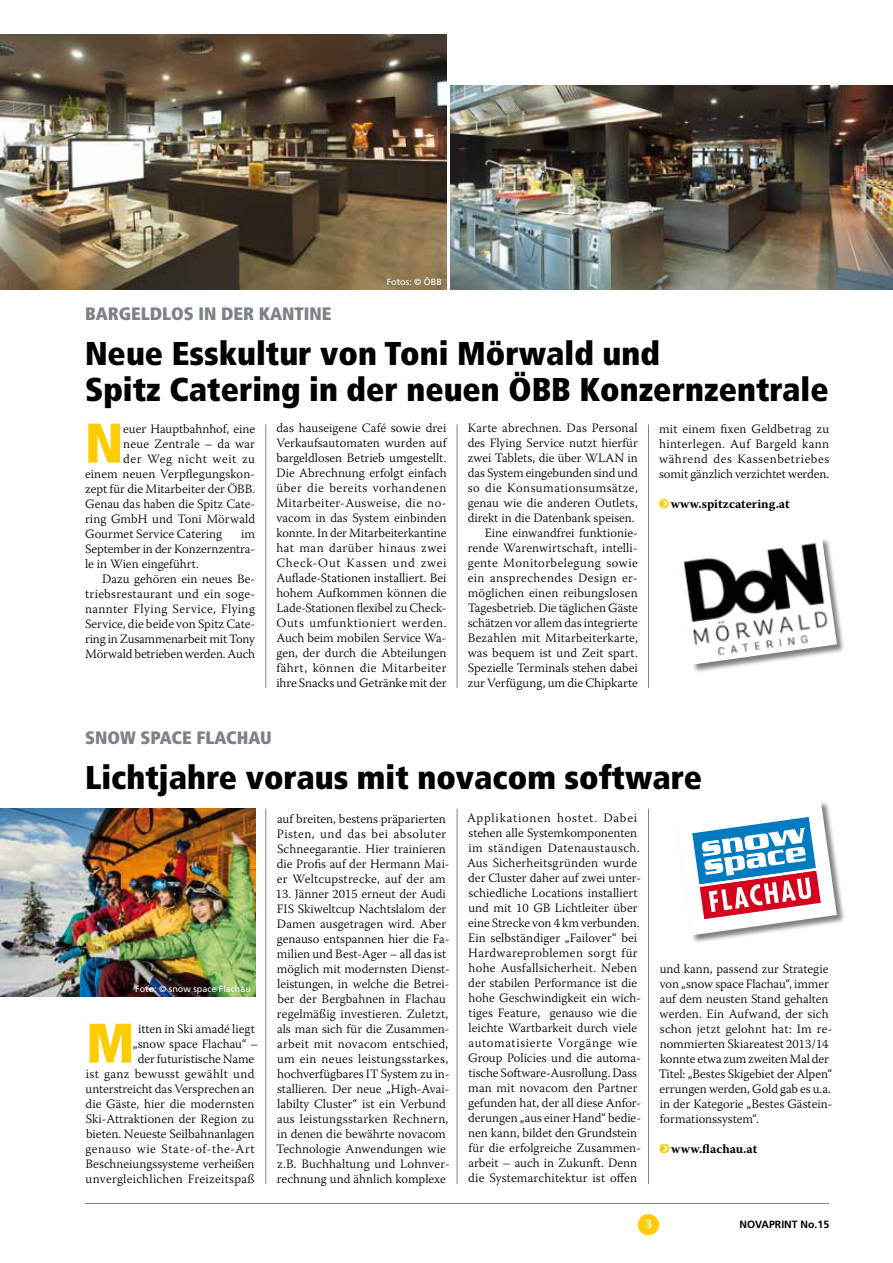
<style>
.page{position:relative;width:893px;height:1263px;background:#fff}
.page>*{position:absolute;margin:0;border:0;box-sizing:border-box;transform-origin:0 0}
.t1{font:900 condensed 55.8px "Frutiger";color:#fecc00}
.t2{font:900 condensed 33px/36px "Frutiger";color:#000}
.t3{font:900 condensed 18px "Frutiger";color:#7c8388}
.t4{font:300 12.75px/15px "Warnock Pro";color:#000;text-align:justify}
.t5{font:700 12.75px "Warnock Pro";color:#000}
.t6{font:300 12.75px "Warnock Pro";letter-spacing:.025em;color:#000}
.t7{font:300 12.75px "Warnock Pro";letter-spacing:.04em;color:#000}
.t8{font:300 12.75px "Warnock Pro";letter-spacing:.03em;color:#000}
.t9{font:300 12.75px "Warnock Pro";letter-spacing:.045em;color:#000}
.t10{font:700 12.75px "Warnock Pro";color:#fff}
.t11{font:700 10.5px "Frutiger";color:#000}
.t12{font:9px "Frutiger";color:#fff}
.s1{font-family:"Arm Bol";font-weight:400;color:#fecc00}
</style>
<div class="page">
<hr style="left:85px;top:1203px;width:744px;height:1px;background:#7c8388">
<div style="left:638px;top:1214px;width:21px;height:21px;background:#fecc00;border-radius:50%"></div>
<hr style="left:648px;top:424px;width:1px;height:264px;background:#7c8388">
<hr style="left:648px;top:809px;width:1px;height:375px;background:#7c8388">
<hr style="left:457px;top:424px;width:1px;height:264px;background:#7c8388">
<hr style="left:457px;top:809px;width:1px;height:375px;background:#7c8388">
<hr style="left:265px;top:424px;width:1px;height:264px;background:#7c8388">
<hr style="left:265px;top:809px;width:1px;height:375px;background:#7c8388">
<img style="left:451px;top:85px;width:442px;height:204px">
<img style="left:0;top:34px;width:446px;height:255px">
<div style="left:677px;top:537px;width:168px;height:136px;background:#000;opacity:.5"></div>
<img style="left:677px;top:537px;width:160px;height:128px">
<div style="left:676px;top:800px;width:169px;height:143px;background:#000;opacity:.5"></div>
<svg style="left:676px;top:801px;width:161px;height:134px"></svg>
<img style="left:0;top:809px;width:255px;height:187px">
<p class="t12" style="left:387px;top:276px;width:57px">Fotos: © ÖBB</p>
<h3 class="t3" style="left:85px;top:303px;width:248px">Bargeldlos in der Kantine</h3>
<h2 class="t2" style="left:85px;top:335px;width:745px">Neue Esskultur von Toni Mörwald und<br>Spitz Catering in der neuen ÖBB Konzernzentrale</h2>
<h1 class="t1" style="left:85px;top:409px;width:40px">N</h1>
<p class="t4" style="left:123px;top:421px;width:133px">euer Hauptbahnhof, eine</p>
<p class="t4" style="left:123px;top:436px;width:133px">neue Zentrale – da war</p>
<p class="t9" style="left:123px;top:451px;width:133px">der Weg nicht weit zu</p>
<p class="t4" style="left:85px;top:466px;width:172px">einem neuen Verpflegungskon-</p>
<p class="t4" style="left:85px;top:481px;width:172px">zept für die Mitarbeiter der ÖBB.</p>
<p class="t4" style="left:85px;top:496px;width:172px">Genau das haben die Spitz Cate-</p>
<p class="t4" style="left:85px;top:511px;width:172px">ring GmbH und Toni Mörwald</p>
<p class="t4" style="left:85px;top:526px;width:139px">Gourmet Service Catering</p>
<p class="t4" style="left:85px;top:526px;width:172px;text-indent:156px">im September in der Konzernzentra&shy;le in Wien eingeführt.</p>
<p class="t4" style="left:85px;top:571px;width:172px;text-indent:17px">Dazu gehören ein neues Be&shy;triebsrestaurant und ein soge&shy;nannter Flying Service, Flying Service, die beide von Spitz Cate&shy;ring in Zusammenarbeit mit Tony Mörwald betrieben werden. Auch</p>
<p class="t4" style="left:276px;top:421px;width:172px">das hauseigene Café sowie drei Verkaufsautomaten wurden auf bargeldlosen Betrieb umgestellt.<br>Die Abrechnung erfolgt einfach über die bereits vorhandenen Mitarbeiter-Ausweise, die no&shy;vacom in das System einbinden konnte. In der Mitarbeiterkantine hat man darüber hinaus zwei Check-Out Kassen und zwei Auflade-Stationen installiert. Bei hohem Aufkommen können die Lade-Stationen flexibel zu Check-Outs umfunktioniert werden.<br>Auch beim mobilen Service Wa&shy;gen, der durch die Abteilungen fährt, können die Mitarbeiter ihre Snacks und Getränke mit der</p>
<p class="t4" style="left:468px;top:420px;width:172px;text-align:right">Karte abrechnen. Das Personal des Flying Service nutzt hierfür zwei Tablets, die über WLAN in das System eingebunden sind und so die Konsumationsumsätze, genau wie die anderen Outlets, direkt in die Datenbank speisen.<br>Eine einwandfrei funktionie&shy;rende Warenwirtschaft, intelli&shy;gente Monitorbelegung sowie ein ansprechendes Design er&shy;möglichen einen reibungslosen<br>Tagesbetrieb. Die täglichen Gäste schätzen vor allem das integrierte<br>Bezahlen mit Mitarbeiterkarte, was bequem ist und Zeit spart.<br>Spezielle Terminals stehen dabei zur Verfügung, um die Chipkarte</p>
<p class="t4" style="left:659px;top:421px;width:172px">mit einem fixen Geldbetrag zu hinterlegen. Auf Bargeld kann während des Kassenbetriebes somit gänzlich verzichtet werden.</p>
<p class="t5" style="left:659px;top:496px;width:132px"><span class="s1">ç</span> www.spitzcatering.at</p>
<h3 class="t3" style="left:85px;top:727px;width:188px">snow space Flachau</h3>
<h2 class="t2" style="left:85px;top:759px;width:618px">Lichtjahre voraus mit novacom software</h2>
<p class="t4" style="left:277px;top:811px;width:174px;text-align:left">auf breiten, bestens präparierten<br>Pisten, und das bei absoluter<br>Schneegarantie. Hier trainieren die Profis auf der Hermann Mai&shy;er Weltcupstrecke, auf der am</p>
<p class="t4" style="left:276px;top:886px;width:175px;text-align:left">13. Jänner 2015 erneut der Audi<br>FIS Skiweltcup Nachtslalom der<br>Damen ausgetragen wird. Aber genauso entspannen hier die Fa&shy;milien und Best-Ager – all das ist möglich mit modernsten Dienst&shy;leistungen, in welche die Betrei&shy;ber der Bergbahnen in Flachau regelmäßig investieren. Zuletzt, als man sich für die Zusammen&shy;arbeit mit novacom entschied, um ein neues leistungsstarkes, hochverfügbares IT System zu in&shy;stallieren. Der neue „High-Avai&shy;labilty Cluster“ ist ein Verbund aus leistungsstarken Rechnern, in denen die bewährte novacom<br>Technologie Anwendungen wie z.B. Buchhaltung und Lohnver&shy;rechnung und ähnlich komplexe</p>
<p class="t4" style="left:467px;top:810px;width:175px;text-align:left">Applikationen hostet. Dabei stehen alle Systemkomponenten im ständigen Datenaustausch.<br>Aus Sicherheitsgründen wurde der Cluster daher auf zwei unter&shy;schiedliche Locations installiert und mit 10 GB Lichtleiter über eine Strecke von 4 km verbunden.<br>Ein selbständiger „Failover“ bei<br>Hardwareproblemen sorgt für hohe Ausfallsicherheit. Neben der stabilen Performance ist die hohe Geschwindigkeit ein wich&shy;tiges Feature, genauso wie die leichte Wartbarkeit durch viele automatisierte Vorgänge wie<br>Group Policies und die automa&shy;tische Software-Ausrollung. Dass man mit novacom den Partner gefunden hat, der all diese Anfor&shy;derungen „aus einer Hand“ bedie&shy;nen kann, bildet den Grundstein für die erfolgreiche Zusammen&shy;arbeit – auch in Zukunft. Denn die Systemarchitektur ist offen</p>
<p class="t4" style="left:659px;top:961px;width:175px;text-align:left">und kann, passend zur Strategie von „snow space Flachau“, immer auf dem neusten Stand gehalten werden. Ein Aufwand, der sich schon jetzt gelohnt hat: Im re&shy;nommierten Skiareatest 2013/14 konnte etwa zum zweiten Mal der<br>Titel: „Bestes Skigebiet der Alpen“ errungen werden, Gold gab es u.a. in der Kategorie „Bestes Gästein&shy;formationssystem“.</p>
<p class="t5" style="left:660px;top:1141px;width:99px"><span class="s1">ç</span> www.flachau.at</p>
<p class="t12" style="left:135px;top:984px;width:117px">Foto: © snow space Flachau</p>
<h1 class="t1" style="left:86px;top:1009px;width:43px">M</h1>
<p class="t4" style="left:138px;top:1021px;width:118px">itten in Ski amadé liegt</p>
<p class="t4" style="left:133px;top:1036px;width:127px">„snow space Flachau“ –</p>
<p class="t4" style="left:138px;top:1051px;width:118px">der futuristische Name</p>
<p class="t8" style="left:86px;top:1066px;width:170px">ist ganz bewusst gewählt und</p>
<p class="t4" style="left:86px;top:1081px;width:170px">unterstreicht das Versprechen an</p>
<p class="t4" style="left:86px;top:1096px;width:170px">die Gäste, hier die modernsten</p>
<p class="t4" style="left:86px;top:1111px;width:170px">Ski-Attraktionen der Region zu</p>
<p class="t4" style="left:86px;top:1126px;width:170px">bieten. Neueste Seilbahnanlagen</p>
<p class="t7" style="left:85px;top:1141px;width:171px">genauso wie State-of-the-Art</p>
<p class="t4" style="left:86px;top:1156px;width:171px">Beschneiungssysteme verheißen</p>
<p class="t6" style="left:86px;top:1171px;width:170px">unvergleichlichen Freizeitspaß</p>
<p class="t10" style="left:645px;top:1216px;width:8px">3</p>
<p class="t11" style="left:739px;top:1218px;width:91px">NOVAPRINT NO.15</p>
</div>
